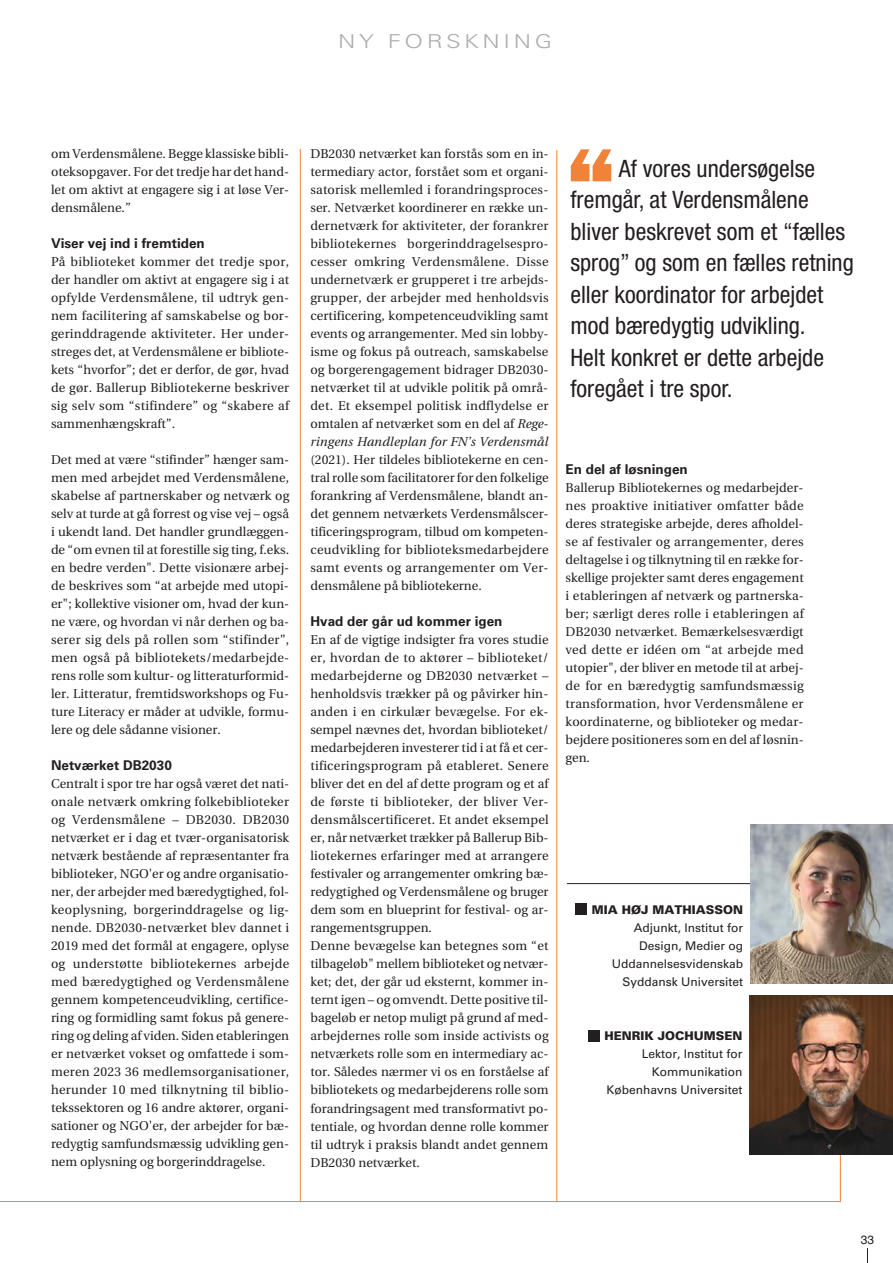
<style>
.page{position:relative;width:893px;height:1263px;background:#fff}
.page>*{position:absolute;margin:0;border:0;box-sizing:border-box;transform-origin:0 0}
.t1{font:108px "ITC Franklin Gothic Std Hvy";color:#f18237}
.t2{font:condensed 24px/31.5px "Helvetica Neue LT Std";color:#231f20}
.t3{font:300 19.2px "Univers LT Std";letter-spacing:.15em;color:#abadb0;scale:1.25 1}
.t4{font:700 13.5px "Univers LT Std";color:#231f20}
.t5{font:12.75px/18px "Utopia";color:#231f20;text-align:justify}
.t6{font:12px/18px "Univers LT Std";color:#231f20;text-align:right}
.t7{font:900 12px "Univers LT Std";color:#231f20}
.t8{font:12px "Helvetica";color:#231f20}
.s1{font-style:italic}
</style>
<div class="page">
<hr style="left:567px;top:883px;width:244px;height:1px;background:#231f20">
<hr style="left:0;top:1201px;width:840px;height:1px;background:#f18237">
<svg style="left:867px;top:1248px;width:1px;height:15px"></svg>
<hr style="left:840px;top:1066px;width:1px;height:136px;background:#f18237">
<hr style="left:557px;top:150px;width:1px;height:1052px;background:#f18237">
<hr style="left:300px;top:149px;width:1px;height:1053px;background:#f18237">
<div style="left:575px;top:903px;width:12px;height:12px;background:#231f20"></div>
<div style="left:588px;top:1030px;width:12px;height:11px;background:#231f20"></div>
<img style="left:749px;top:995px;width:144px;height:160px">
<img style="left:750px;top:824px;width:143px;height:160px">
<h3 class="t3" style="left:338px;top:30px;width:173px">NY FORSKNING</h3>
<p class="t5" style="left:51px;top:145px;width:240px">om Verdensmålene. Begge klassiske bibli&shy;oteksopgaver. For det tredje har det hand&shy;let om aktivt at engagere sig i at løse Ver&shy;densmålene.”</p>
<p class="t4" style="left:51px;top:239px;width:155px">Viser vej ind i fremtiden</p>
<p class="t5" style="left:51px;top:253px;width:240px">På biblioteket kommer det tredje spor, der handler om aktivt at engagere sig i at opfylde Verdensmålene, til udtryk gen&shy;nem facilitering af samskabelse og bor&shy;gerinddragende aktiviteter. Her under&shy;streges det, at Verdensmålene er bibliote&shy;kets “hvorfor”; det er derfor, de gør, hvad de gør. Ballerup Bibliotekerne beskriver sig selv som “stifindere” og “skabere af sammenhængskraft”.</p>
<p class="t5" style="left:51px;top:451px;width:240px">Det med at være “stifinder” hænger sam&shy;men med arbejdet med Verdensmålene, skabelse af partnerskaber og netværk og selv at turde at gå forrest og vise vej – også i ukendt land. Det handler grundlæggen&shy;de “om evnen til at forestille sig ting, f.eks. en bedre verden". Dette visionære arbej&shy;de beskrives som “at arbejde med utopi&shy;er"; kollektive visioner om, hvad der kun&shy;ne være, og hvordan vi når derhen og ba&shy;serer sig dels på rollen som “stifinder”, men også på bibliotekets/medarbejde&shy;rens rolle som kultur- og litteraturformid&shy;ler. Litteratur, fremtidsworkshops og Fu&shy;ture Literacy er måder at udvikle, formu&shy;lere og dele sådanne visioner.</p>
<p class="t4" style="left:51px;top:761px;width:122px">Netværket DB2030</p>
<p class="t5" style="left:51px;top:775px;width:240px">Centralt i spor tre har også været det nati&shy;onale netværk omkring folkebiblioteker og Verdensmålene – DB2030. DB2030 netværket er i dag et tvær-organisatorisk netværk bestående af repræsentanter fra biblioteker, NGO'er og andre organisatio&shy;ner, der arbejder med bæredygtighed, fol&shy;keoplysning, borgerinddragelse og lig&shy;nende. DB2030-netværket blev dannet i 2019 med det formål at engagere, oplyse og understøtte bibliotekernes arbejde med bæredygtighed og Verdensmålene gennem kompetenceudvikling, certifice&shy;ring og formidling samt fokus på genere&shy;ring og deling af viden. Siden etableringen er netværket vokset og omfattede i som&shy;meren 2023 36 medlemsorganisationer, herunder 10 med tilknytning til biblio&shy;tekssektoren og 16 andre aktører, organi&shy;sationer og NGO'er, der arbejder for bæ&shy;redygtig samfundsmæssig udvikling gen&shy;nem oplysning og borgerinddragelse.</p>
<p class="t5" style="left:310px;top:145px;width:240px">DB2030 netværket kan forstås som en in&shy;termediary actor, forstået som et organi&shy;satorisk mellemled i forandringsproces&shy;ser. Netværket koordinerer en række un&shy;dernetværk for aktiviteter, der forankrer bibliotekernes borgerinddragelsespro&shy;cesser omkring Verdensmålene. Disse undernetværk er grupperet i tre arbejds&shy;grupper, der arbejder med henholdsvis certificering, kompetenceudvikling samt events og arrangementer. Med sin lobby&shy;isme og fokus på outreach, samskabelse og borgerengagement bidrager DB2030- netværket til at udvikle politik på områ&shy;det. Et eksempel politisk indflydelse er omtalen af netværket som en del af <span class="s1">Rege&shy;ringens Handleplan for FN’s Verdensmål</span></p>
<p class="t5" style="left:310px;top:451px;width:240px">(2021). Her tildeles bibliotekerne en cen&shy;tral rolle som facilitatorer for den folkelige forankring af Verdensmålene, blandt an&shy;det gennem netværkets Verdensmålscer&shy;tificeringsprogram, tilbud om kompeten&shy;ceudvikling for biblioteksmedarbejdere samt events og arrangementer om Ver&shy;densmålene på bibliotekerne.</p>
<p class="t4" style="left:310px;top:617px;width:194px">Hvad der går ud kommer igen</p>
<p class="t5" style="left:310px;top:631px;width:240px;text-align:left">En af de vigtige indsigter fra vores studie er, hvordan de to aktører – biblioteket/ medarbejderne og DB2030 netværket – henholdsvis trækker på og påvirker hin&shy;anden i en cirkulær bevægelse. For ek&shy;sempel nævnes det, hvordan biblioteket/ medarbejderen investerer tid i at få et cer&shy;tificeringsprogram på etableret. Senere bliver det en del af dette program og et af de første ti biblioteker, der bliver Ver&shy;densmålscertificeret. Et andet eksempel er, når netværket trækker på Ballerup Bib&shy;liotekernes erfaringer med at arrangere festivaler og arrangementer omkring bæ&shy;redygtighed og Verdensmålene og bruger dem som en blueprint for festival- og ar&shy;rangementsgruppen.<br>Denne bevægelse kan betegnes som “et tilbageløb" mellem biblioteket og netvær&shy;ket; det, der går ud eksternt, kommer in&shy;ternt igen – og omvendt. Dette positive til&shy;bageløb er netop muligt på grund af med&shy;arbejdernes rolle som inside activists og netværkets rolle som en intermediary ac&shy;tor. Således nærmer vi os en forståelse af bibliotekets og medarbejderens rolle som forandringsagent med transformativt po&shy;tentiale, og hvordan denne rolle kommer til udtryk i praksis blandt andet gennem DB2030 netværket.</p>
<h1 class="t1" style="left:563px;top:123px;width:58px">“</h1>
<h2 class="t2" style="left:570px;top:155px;width:285px;text-indent:49px">Af vores undersøgelse fremgår, at Verdensmålene bliver beskrevet som et “fælles sprog” og som en fælles retning eller koordinator for arbejdet mod bæredygtig udvikling.<br>Helt konkret er dette arbejde foregået i tre spor.</h2>
<p class="t4" style="left:566px;top:464px;width:124px">En del af løsningen</p>
<p class="t5" style="left:566px;top:479px;width:240px">Ballerup Bibliotekernes og medarbejder&shy;nes proaktive initiativer omfatter både deres strategiske arbejde, deres afholdel&shy;se af festivaler og arrangementer, deres deltagelse i og tilknytning til en række for&shy;skellige projekter samt deres engagement i etableringen af netværk og partnerska&shy;ber; særligt deres rolle i etableringen af DB2030 netværket. Bemærkelsesværdigt ved dette er idéen om “at arbejde med utopier", der bliver en metode til at arbej&shy;de for en bæredygtig samfundsmæssig transformation, hvor Verdensmålene er koordinaterne, og biblioteker og medar&shy;bejdere positioneres som en del af løsnin&shy;gen.</p>
<p class="t7" style="left:592px;top:902px;width:153px">MIA HØJ MATHIASSON</p>
<p class="t6" style="left:612px;top:919px;width:133px">Adjunkt, Institut for<br>Design, Medier og<br>Uddannelsesvidenskab<br>Syddansk Universitet</p>
<p class="t7" style="left:604px;top:1028px;width:139px">HENRIK JOCHUMSEN</p>
<p class="t6" style="left:606px;top:1045px;width:138px">Lektor, Institut for<br>Kommunikation<br>Københavns Universitet</p>
<p class="t8" style="left:861px;top:1230px;width:15px">33</p>
</div>
